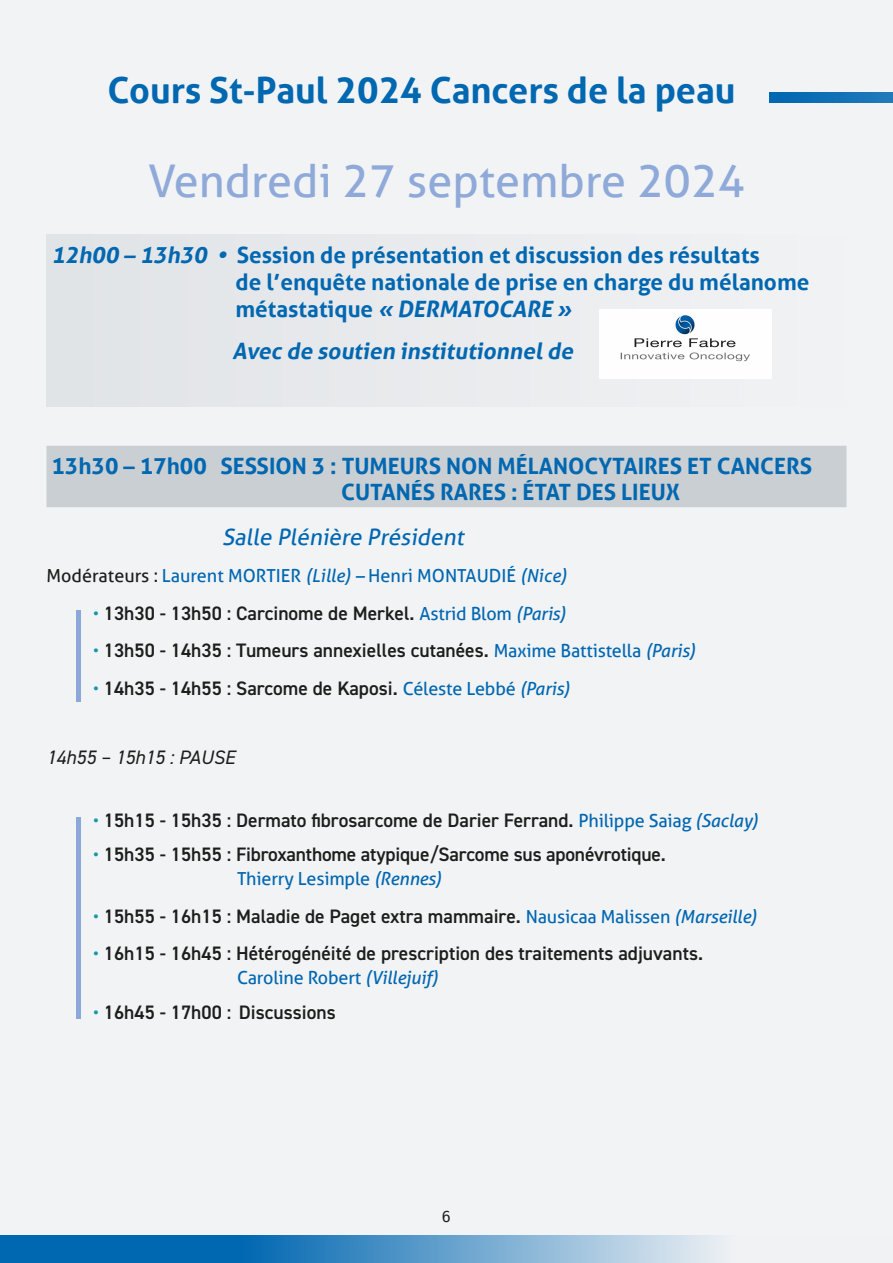
<style>
.page{position:relative;width:893px;height:1263px;background:#f2f3f5}
.page>*{position:absolute;margin:0;border:0;box-sizing:border-box;transform-origin:0 0}
.t1{font:45px "Aller";color:#8faad9}
.t2{font:700 36px "Aller";color:#0067b1}
.t3{font:700 22.5px/27px "Aller";color:#0067b1}
.t4{font:italic 700 22.5px "Aller";color:#0067b1}
.t5{font:italic 22.5px "Aller";color:#0067b1}
.t6{font:600 19.5px "DIN2014";color:#1d1d1b}
.t7{font:italic 19.5px "DIN2014";color:#1d1d1b}
.t8{font:18px "Aller";letter-spacing:-.01em;color:#0067b1}
.t9{font:15px "Menlo";color:#1d1d1b}
.s1{font-style:italic}
.s2{color:#1d1d1b}
.s3{color:#1198a9}
.s4{font-family:"Aller";font-weight:400;font-size:18px;color:#0067b1}
.s5{font-family:"Aller";font-weight:400;font-style:italic;font-size:18px;color:#0067b1}
</style>
<div class="page">
<hr style="left:77px;top:610px;width:4px;height:91px;background:#8ca8d8">
<hr style="left:77px;top:818px;width:4px;height:201px;background:#8ca8d8">
<svg style="left:770px;top:93px;width:123px;height:10px"></svg>
<svg style="left:0;top:1235px;width:719px;height:28px;background:#4d93c6"></svg>
<div style="left:46px;top:234px;width:800px;height:172px;background:#e8eaed"></div>
<div style="left:46px;top:446px;width:800px;height:61px;background:#cacfd3"></div>
<img style="left:600px;top:310px;width:171px;height:69px">
<p class="t2" style="left:107px;top:68px;width:630px">Cours St-Paul 2024 Cancers de la peau</p>
<p class="t1" style="left:148px;top:153px;width:598px">Vendredi 27 septembre 2024</p>
<p class="t3" style="left:235px;top:241px;width:575px;text-indent:-184px"><span class="s1">12h00 – 13h30 •</span> Session de présentation et discussion des résultats<br>de l’enquête nationale de prise en charge du mélanome métastatique <span class="s1">« DERMATOCARE »</span></p>
<p class="t4" style="left:232px;top:337px;width:346px">Avec de soutien institutionnelde</p>
<p class="t3" style="left:341px;top:453px;width:472px;line-height:25.5px;text-indent:-290px">13h30 – 17h00 SESSION 3 : TUMEURS NON MÉLANOCYTAIRES ET CANCERS<br>CUTANÉS RARES : ÉTAT DES LIEUX</p>
<p class="t5" style="left:222px;top:523px;width:248px">Salle Plénière Président</p>
<p class="t8" style="left:46px;top:565px;width:522px"><span class="s2">Modérateurs :</span> Laurent MORTIER <span class="s1">(Lille) –</span> Henri MONTAUDIÉ <span class="s1">(Nice)</span></p>
<p class="t6" style="left:93px;top:600px;width:474px"><span class="s3">•</span> 13h30 - 13h50 : Carcinome de Merkel. <span class="s4">Astrid Blom</span> <span class="s5">(Paris)</span></p>
<p class="t6" style="left:93px;top:638px;width:604px"><span class="s3">•</span> 13h50 - 14h35 : Tumeurs annexielles cutanées. <span class="s4">Maxime Battistella</span> <span class="s5">(Paris)</span></p>
<p class="t6" style="left:93px;top:675px;width:478px"><span class="s3">•</span> 14h35 - 14h55 : Sarcome de Kaposi. <span class="s4">Céleste Lebbé</span> <span class="s5">(Paris)</span></p>
<p class="t7" style="left:46px;top:745px;width:190px">14h55 – 15h15 : PAUSE</p>
<p class="t6" style="left:93px;top:807px;width:666px"><span class="s3">•</span> 15h15 - 15h35 : Dermato fibrosarcome de Darier Ferrand. <span class="s4">Philippe Saiag</span> <span class="s5">(Saclay)</span></p>
<p class="t6" style="left:93px;top:842px;width:574px"><span class="s3">•</span> 15h35 - 15h55 : Fibroxanthome atypique/Sarcome sus aponévrotique.</p>
<p class="t8" style="left:237px;top:868px;width:206px">Thierry Lesimple <span class="s1">(Rennes)</span></p>
<p class="t6" style="left:93px;top:903px;width:665px"><span class="s3">•</span> 15h55 - 16h15 : Maladie de Paget extra mammaire. <span class="s4">Nausicaa Malissen</span> <span class="s5">(Marseille)</span></p>
<p class="t6" style="left:93px;top:941px;width:611px"><span class="s3">•</span> 16h15 - 16h45 : Hétérogénéité de prescription des traitements adjuvants.</p>
<p class="t8" style="left:237px;top:967px;width:203px">Caroline Robert <span class="s1">(Villejuif)</span></p>
<p class="t6" style="left:93px;top:999px;width:244px"><span class="s3">•</span> 16h45 - 17h00 : Discussions</p>
<p class="t9" style="left:442px;top:1206px;width:11px">6</p>
</div>
